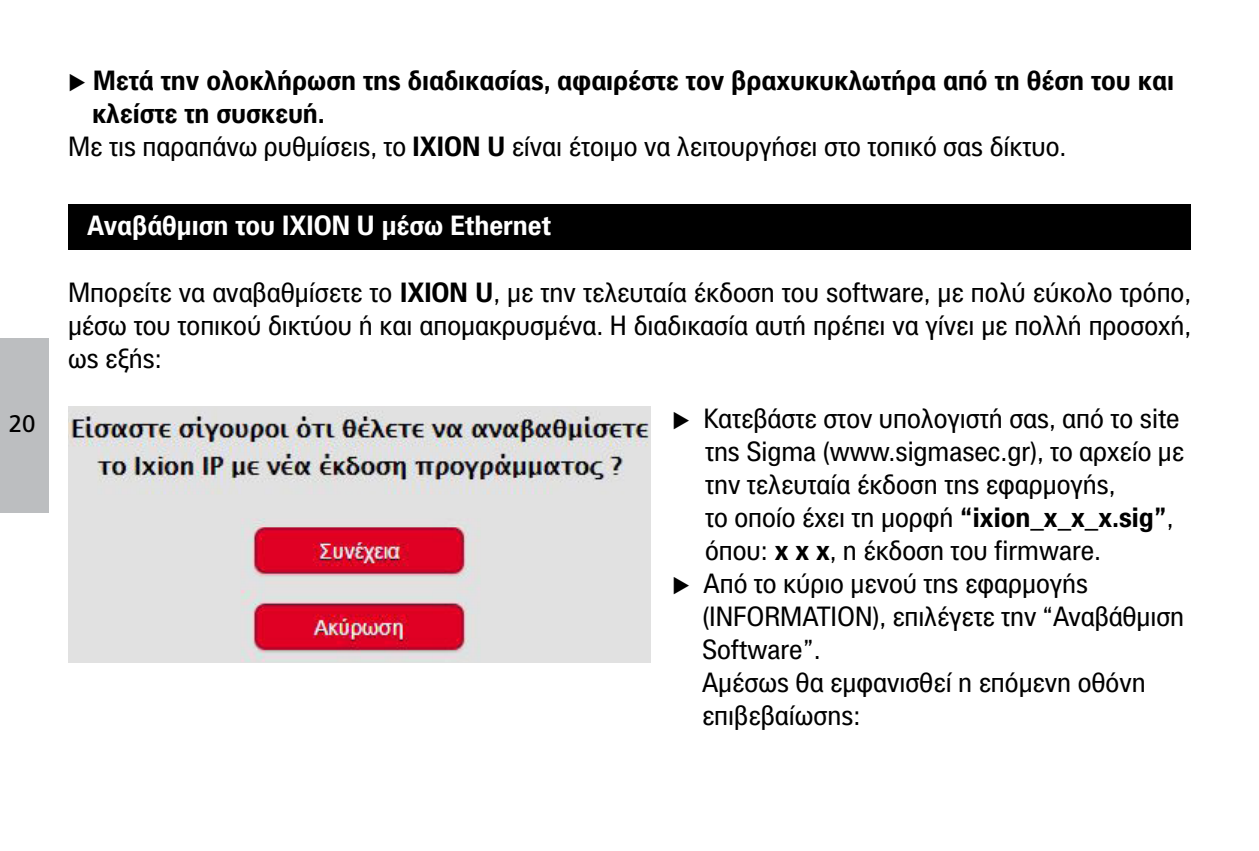
<style>
.page{position:relative;width:1259px;height:851px;background:#fff}
.page>*{position:absolute;margin:0;border:0;box-sizing:border-box;transform-origin:0 0}
.t1{font:27px/33px "PF Paperback";color:#000}
.t2{font:700 27px "PF Paperback";color:#000}
.t3{font:700 27px "PF Paperback";color:#fff}
.t4{font:24px "PF Catalog";color:#000}
.s1{font-weight:700}
</style>
<div class="page">
<div style="left:0;top:338px;width:49px;height:174px;background:#bcbec0"></div>
<img style="left:68px;top:406px;width:583px;height:256px">
<div style="left:68px;top:204px;width:1123px;height:45px;background:#000"></div>
<p class="t2" style="left:68px;top:63px;width:1107px">◆ Μετά την ολοκλήρωση της διαδικασίας, αφαιρέστε τον βραχυκυκλωτήρα από τη θέση του και</p>
<p class="t2" style="left:92px;top:96px;width:234px">κλείστε τη συσκευή.</p>
<p class="t1" style="left:68px;top:129px;width:1000px">Με τις παραπάνω ρυθμίσεις, το <span class="s1">IXION U</span> είναι έτοιμο να λειτουργήσει στο τοπικό σας δίκτυο.</p>
<p class="t3" style="left:87px;top:209px;width:465px">Αναβάθμιση του IXION U μέσω Ethernet</p>
<p class="t1" style="left:68px;top:275px;width:1125px;text-align:justify">Μπορείτε να αναβαθμίσετε το <span class="s1">IXION U</span>, με την τελευταία έκδοση του software, με πολύ εύκολο τρόπο, μέσω του τοπικού δικτύου ή και απομακρυσμένα. Η διαδικασία αυτή πρέπει να γίνει με πολλή προσοχή, ως εξής:</p>
<p class="t4" style="left:9px;top:410px;width:28px">20</p>
<p class="t1" style="left:705px;top:401px;width:480px;text-indent:-33px">◆ Κατεβάστε στον υπολογιστή σας, από το site της Sigma (www.sigmasec.gr), το αρχείο με την τελευταία έκδοση της εφαρμογής,<br>το οποίο έχει τη μορφή <span class="s1">“ixion_x_x_x.sig”</span>, όπου: <span class="s1">x x x</span>, η έκδοση του firmware.</p>
<p class="t1" style="left:702px;top:566px;width:484px;text-indent:-30px">◆ Από το κύριο μενού της εφαρμογής (INFORMATION), επιλέγετε την “Αναβάθμιση<br>Software”.<br>Αμέσως θα εμφανισθεί η επόμενη οθόνη επιβεβαίωσης:</p>
</div>
